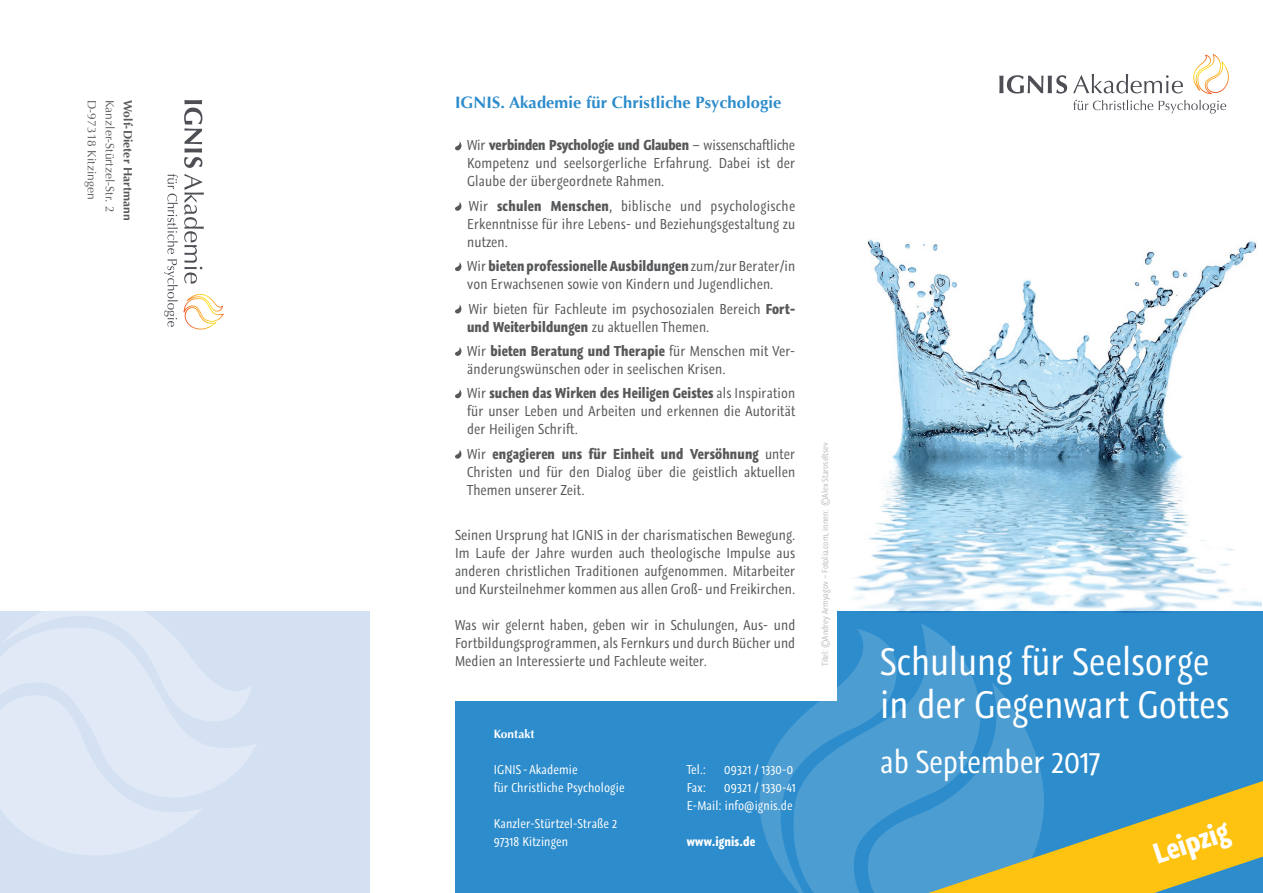
<style>
.page{position:relative;width:1263px;height:893px;background:#fff}
.page>*{position:absolute;margin:0;border:0;box-sizing:border-box;transform-origin:0 0}
.t1{font:36px/43.2px "Graublau Web";color:#fff}
.t2{font:30px "Graublau Web";letter-spacing:-.005em;color:#fff}
.t3{font:700 27px "Graublau Web";color:#fff}
.t4{font:700 16.5px "Optima";letter-spacing:.005em;color:#2d8ccb}
.t5{font:13.5px/18px "Graublau Web";letter-spacing:.01em;color:#57585a;text-align:justify}
.t6{font:12px/18px "Graublau Web";letter-spacing:.01em;color:#fff}
.t7{font:12px "Optima";letter-spacing:.005em;color:#57585a}
.t8{font:700 12px "Optima";letter-spacing:.005em;color:#57585a}
.t9{font:700 12px "Graublau Web";letter-spacing:.01em;color:#fff}
.t10{font:700 12px "Optima";letter-spacing:.005em;color:#fff}
.t11{font:8.25px "Graublau Web";color:#bcbdc0}
.s1{font-weight:700}
</style>
<div class="page">
<div style="left:455px;top:702px;width:383px;height:191px;background:#2d8ccb"></div>
<svg style="left:759px;top:702px;width:79px;height:191px"></svg>
<div style="left:0;top:611px;width:370px;height:282px;background:#d3e1f2"></div>
<div style="left:838px;top:611px;width:425px;height:282px;background:#2d8ccb"></div>
<svg style="left:838px;top:623px;width:204px;height:270px;fill:#4c9dd2"></svg>
<svg style="left:0;top:611px;width:256px;height:244px;fill:#e0e9f5"></svg>
<img style="left:853px;top:239px;width:408px;height:373px">
<svg style="left:999px;top:75px;width:68px;height:19px"></svg>
<svg style="left:1073px;top:74px;width:110px;height:19px"></svg>
<svg style="left:1073px;top:100px;width:80px;height:10px"></svg>
<svg style="left:1159px;top:100px;width:67px;height:14px"></svg>
<svg style="left:1193px;top:54px;width:36px;height:40px"></svg>
<svg style="left:455px;top:141px;width:6px;height:9px"></svg>
<svg style="left:455px;top:202px;width:6px;height:9px"></svg>
<svg style="left:455px;top:262px;width:6px;height:9px"></svg>
<svg style="left:455px;top:304px;width:6px;height:10px"></svg>
<svg style="left:455px;top:347px;width:6px;height:9px"></svg>
<svg style="left:455px;top:389px;width:6px;height:9px"></svg>
<svg style="left:455px;top:450px;width:6px;height:9px"></svg>
<svg style="left:928px;top:781px;width:335px;height:112px"></svg>
<svg style="left:184px;top:100px;width:18px;height:68px"></svg>
<svg style="left:184px;top:174px;width:20px;height:110px"></svg>
<svg style="left:164px;top:174px;width:14px;height:153px"></svg>
<svg style="left:184px;top:294px;width:40px;height:36px"></svg>
<p class="t7" style="left:99px;top:100px;width:101px;rotate:90deg">D-97318 Kitzingen</p>
<p class="t7" style="left:117px;top:100px;width:114px;rotate:90deg">Kanzler-Stürtzel-Str. 2</p>
<p class="t8" style="left:135px;top:100px;width:122px;rotate:90deg">Wolf-Dieter Hartmann</p>
<p class="t4" style="left:455px;top:93px;width:328px">IGNIS. Akademie für Christliche Psychologie</p>
<p class="t5" style="left:467px;top:136px;width:330px">Wir <span class="s1">verbinden Psychologie und Glauben</span> – wissenschaftliche Kompetenz und seelsorgerliche Erfahrung. Dabei ist der Glaube der übergeordnete Rahmen.</p>
<p class="t5" style="left:467px;top:197px;width:330px">Wir <span class="s1">schulen Menschen</span>, biblische und psychologische Erkenntnisse für ihre Lebens- und Beziehungsgestaltung zu nutzen.</p>
<p class="t5" style="left:467px;top:257px;width:330px">Wir <span class="s1">bieten professionelle Ausbildungen</span> zum/zur Berater/in von Erwachsenen sowie von Kindern und Jugendlichen.</p>
<p class="t5" style="left:467px;top:299px;width:330px">Wir bieten für Fachleute im psychosozialen Bereich <span class="s1">Fort&shy;und Weiterbildungen</span> zu aktuellen Themen.</p>
<p class="t5" style="left:467px;top:342px;width:330px">Wir <span class="s1">bieten Beratung und Therapie</span> für Menschen mit Ver&shy;änderungswünschen oder in seelischen Krisen.</p>
<p class="t5" style="left:467px;top:384px;width:330px">Wir <span class="s1">suchen das Wirken des Heiligen Geistes</span> als Inspiration für unser Leben und Arbeiten und erkennen die Autorität der Heiligen Schrift.</p>
<p class="t5" style="left:467px;top:445px;width:330px">Wir <span class="s1">engagieren uns für Einheit und Versöhnung</span> unter Christen und für den Dialog über die geistlich aktuellen Themen unserer Zeit.</p>
<p class="t5" style="left:455px;top:526px;width:342px">Seinen Ursprung hat IGNIS in der charismatischen Bewegung.<br>Im Laufe der Jahre wurden auch theologische Impulse aus anderen christlichen Traditionen aufgenommen. Mitarbeiter und Kursteilnehmer kommen aus allen Groß- und Freikirchen.</p>
<p class="t5" style="left:455px;top:616px;width:342px">Was wir gelernt haben, geben wir in Schulungen, Aus- und Fortbildungsprogrammen, als Fernkurs und durch Bücher und Medien an Interessierte und Fachleute weiter.</p>
<p class="t10" style="left:494px;top:727px;width:42px">Kontakt</p>
<p class="t6" style="left:494px;top:761px;width:132px">IGNIS- Akademie<br>für Christliche Psychologie</p>
<p class="t6" style="left:494px;top:815px;width:125px">Kanzler-Stürtzel-Straße 2<br>97318 Kitzingen</p>
<p class="t6" style="left:687px;top:761px;width:21px">Tel.:</p>
<p class="t6" style="left:724px;top:761px;width:70px">09321 / 1330-0</p>
<p class="t6" style="left:687px;top:779px;width:21px">Fax:</p>
<p class="t6" style="left:687px;top:779px;width:110px;text-align:right">09321 / 1330-41<br>E-Mail: info@ignis.de</p>
<p class="t9" style="left:687px;top:833px;width:70px">www.ignis.de</p>
<p class="t11" style="left:819px;top:666px;width:225px;rotate:-90deg">Titel: ©Andrey Armyagov – Fotolia.com, innen: ©Alex Staroseltsev</p>
<h1 class="t1" style="left:880px;top:639px;width:351px">Schulung für Seelsorge in der Gegenwart Gottes</h1>
<h2 class="t2" style="left:880px;top:741px;width:221px">ab September 2017</h2>
<h3 class="t3" style="left:1148px;top:836px;width:79px;rotate:-19deg">Leipzig</h3>
</div>
